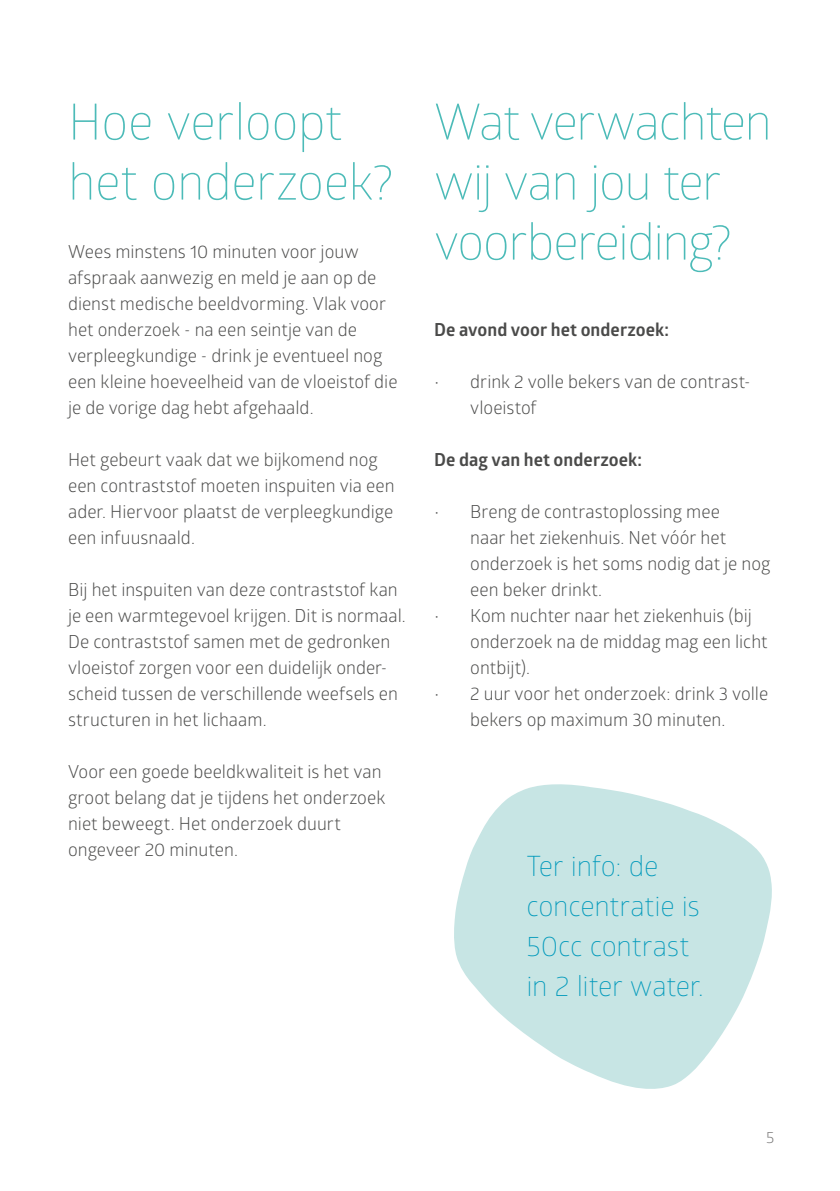
<style>
.page{position:relative;width:840px;height:1191px;background:#fff}
.page>*{position:absolute;margin:0;border:0;box-sizing:border-box;transform-origin:0 0}
.t1{font:300 50px/60px "Glober";letter-spacing:-.025em;color:#4cbbb8}
.t2{font:300 28px/40px "Glober";letter-spacing:-.01em;color:#09b}
.t3{font:18px/26px "Glober";color:#4a4a49}
.t4{font:700 18px "Glober";letter-spacing:.005em;color:#4a4a49}
.t5{font:16px "Glober";color:#7c7b7b}
</style>
<div class="page">
<svg style="left:454px;top:784px;width:318px;height:305px;fill:#c7e5e4"></svg>
<h1 class="t1" style="left:68px;top:90px;width:327px">Hoe verloopt het onderzoek?</h1>
<p class="t3" style="left:68px;top:238px;width:331px">Wees minstens 10 minuten voor jouw afspraak aanwezig en meld je aan op de dienst medische beeldvorming. Vlak voor het onderzoek - na een seintje van de verpleegkundige - drink je eventueel nog een kleine hoeveelheid van de vloeistof die je de vorige dag hebt afgehaald.</p>
<p class="t3" style="left:68px;top:446px;width:328px">Het gebeurt vaak dat we bijkomend nog een contraststof moeten inspuiten via een ader. Hiervoor plaatst de verpleegkundige een infuusnaald.</p>
<p class="t3" style="left:68px;top:576px;width:339px">Bij het inspuiten van deze contraststof kan je een warmtegevoel krijgen. Dit is normaal.<br>De contraststof samen met de gedronken vloeistof zorgen voor een duidelijk onder&shy;scheid tussen de verschillende weefsels en structuren in het lichaam.</p>
<p class="t3" style="left:68px;top:758px;width:318px">Voor een goede beeldkwaliteit is het van groot belang dat je tijdens het onderzoek niet beweegt. Het onderzoek duurt ongeveer 20 minuten.</p>
<h1 class="t1" style="left:434px;top:90px;width:339px">Wat verwachten wij van jou ter voorbereiding?</h1>
<p class="t4" style="left:434px;top:317px;width:236px">De avond voor het onderzoek:</p>
<p class="t3" style="left:470px;top:368px;width:282px;text-indent:-36px">• drink 2 volle bekers van de contrast&shy;vloeistof</p>
<p class="t4" style="left:434px;top:447px;width:209px">De dag van het onderzoek:</p>
<p class="t3" style="left:470px;top:498px;width:302px;text-indent:-36px">• Breng de contrastoplossing mee<br>naar het ziekenhuis. Net vóór het onderzoek is het soms nodig dat je nog een beker drinkt.</p>
<p class="t3" style="left:470px;top:602px;width:299px;text-indent:-36px">• Kom nuchter naar het ziekenhuis (bij onderzoek na de middag mag een licht ontbijt).</p>
<p class="t3" style="left:434px;top:680px;width:335px;text-align:center">• 2 uur voor het onderzoek: drink 3 volle bekers op maximum 30 minuten.</p>
<h2 class="t2" style="left:526px;top:844px;width:179px">Ter info: de concentratie is<br>50cc contrast in 2 liter water.</h2>
<p class="t5" style="left:765px;top:1125px;width:10px">5</p>
</div>
